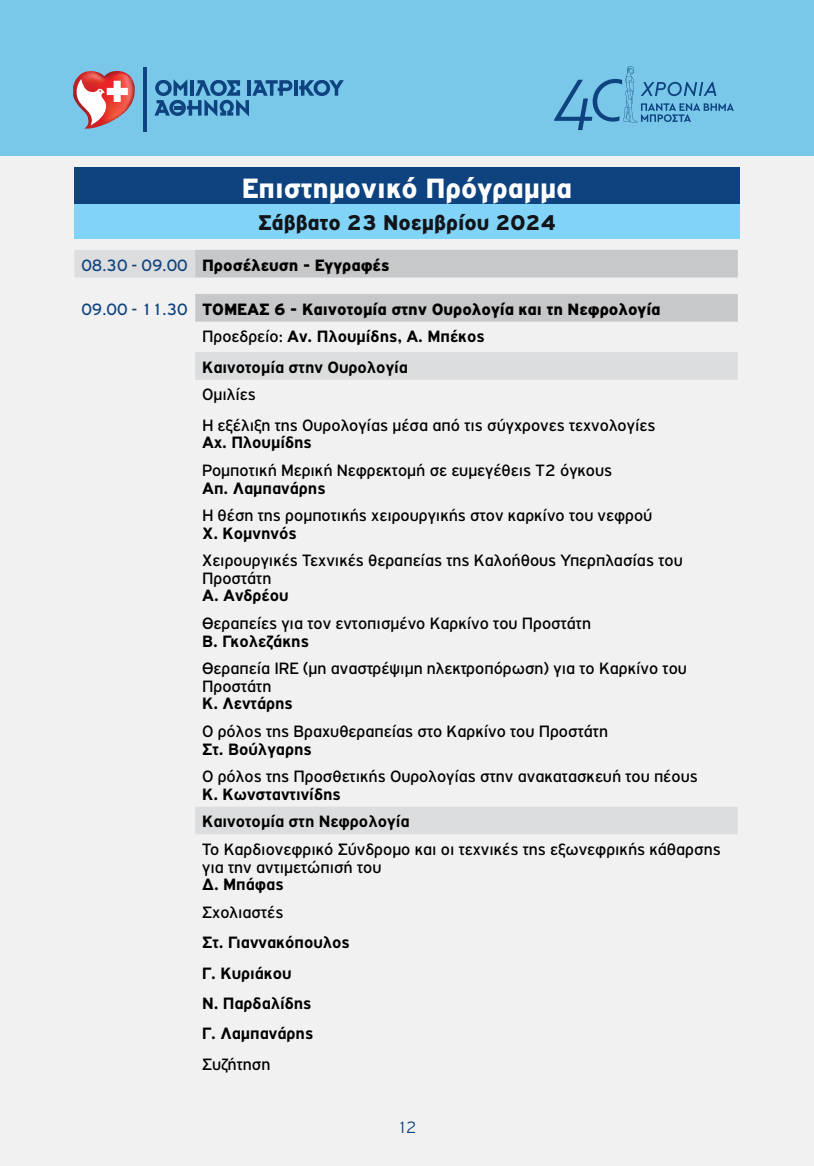
<style>
.page{position:relative;width:814px;height:1166px;background:#f1f1f2}
.page>*{position:absolute;margin:0;border:0;box-sizing:border-box;transform-origin:0 0}
.t1{font:900 29.75px "PF Highway Gothic";color:#fff}
.t2{font:900 22.75px "PF Highway Gothic";color:#12141a}
.t3{font:17.5px/17.5px "PF Highway Gothic";color:#000}
.t4{font:700 17.5px/30.4px "PF Highway Gothic";color:#000}
.t5{font:900 17.5px/27.7px "PF Highway Gothic";color:#000}
.t6{font:300 17.5px "PF Highway Gothic";color:#0f4380}
.s1{font-weight:400;color:#0f4380}
.s2{font-weight:400}
.s3{font-weight:700}
</style>
<div class="page">
<div style="left:0;top:0;width:814px;height:156px;background:#79c8ea"></div>
<hr style="left:144px;top:67px;width:3px;height:65px;background:#0f4380">
<svg style="left:73px;top:71px;width:62px;height:58px"></svg>
<hr style="left:294px;top:80px;width:3px;height:16px;background:#0f4380">
<svg style="left:299px;top:80px;width:45px;height:16px"></svg>
<svg style="left:154px;top:79px;width:138px;height:37px"></svg>
<svg style="left:554px;top:66px;width:180px;height:64px"></svg>
<hr style="left:813px;top:0;width:1px;height:156px;background:#81d4f7">
<div style="left:74px;top:168px;width:665px;height:36px;background:#0f437f"></div>
<div style="left:74px;top:204px;width:665px;height:34px;background:#81d4f7"></div>
<svg style="left:74px;top:250px;width:663px;height:584px"></svg>
<svg style="left:195px;top:250px;width:542px;height:72px;fill:#c7c8ca"></svg>
<h1 class="t1" style="left:242px;top:171px;width:332px">Επιστημονικό Πρόγραμμα</h1>
<h2 class="t2" style="left:258px;top:210px;width:299px">Σάββατο 23 Νοεμβρίου 2024</h2>
<p class="t5" style="left:81px;top:251px;width:309px"><span class="s1">08.30 - 09.00</span> Προσέλευση - Εγγραφές</p>
<p class="t5" style="left:202px;top:295px;width:460px;text-indent:-121px"><span class="s1">09.00 - 11.30</span> ΤΟΜΕΑΣ 6 - Καινοτομία στην Ουρολογία και τη Νεφρολογία<br><span class="s2">Προεδρείο:</span> <span class="s3">Αν. Πλουμίδης, Α. Μπέκος</span></p>
<p class="t4" style="left:202px;top:352px;width:207px">Καινοτομία στην Ουρολογία</p>
<p class="t3" style="left:202px;top:379px;width:455px;line-height:30.4px">Ομιλίες<br>Η εξέλιξη της Ουρολογίας μέσα από τις σύγχρονες τεχνολογίες</p>
<p class="t4" style="left:202px;top:427px;width:111px">Αχ. Πλουμίδης</p>
<p class="t3" style="left:202px;top:461px;width:411px">Ρομποτική Μερική Νεφρεκτομή σε ευμεγέθεις Τ2 όγκους</p>
<p class="t4" style="left:202px;top:472px;width:125px">Απ. Λαμπανάρης</p>
<p class="t3" style="left:202px;top:507px;width:452px">Η θέση της ρομποτικής χειρουργικής στον καρκίνο του νεφρού</p>
<p class="t4" style="left:202px;top:518px;width:96px">Χ. Κομνηνός</p>
<p class="t3" style="left:202px;top:552px;width:482px">Χειρουργικές Τεχνικές θεραπείας της Καλοήθους Υπερπλασίας του<br>Προστάτη</p>
<p class="t4" style="left:202px;top:580px;width:88px">Α. Ανδρέου</p>
<p class="t3" style="left:202px;top:614px;width:390px">Θεραπείες για τον εντοπισμένο Καρκίνο του Προστάτη</p>
<p class="t4" style="left:202px;top:626px;width:108px">Β. Γκολεζάκης</p>
<p class="t3" style="left:202px;top:660px;width:486px">Θεραπεία IRE (μη αναστρέψιμη ηλεκτροπόρωση) για το Καρκίνο του<br>Προστάτη</p>
<p class="t4" style="left:202px;top:688px;width:92px">Κ. Λεντάρης</p>
<p class="t3" style="left:202px;top:722px;width:407px">Ο ρόλος της Βραχυθεραπείας στο Καρκίνο του Προστάτη</p>
<p class="t4" style="left:202px;top:733px;width:111px">Στ. Βούλγαρης</p>
<p class="t3" style="left:202px;top:768px;width:497px">Ο ρόλος της Προσθετικής Ουρολογίας στην ανακατασκευή του πέους</p>
<p class="t4" style="left:202px;top:780px;width:209px;line-height:27.7px">Κ. Κωνσταντινίδης<br>Καινοτομία στη Νεφρολογία</p>
<p class="t3" style="left:202px;top:840px;width:520px">Το Καρδιονεφρικό Σύνδρομο και οι τεχνικές της εξωνεφρικής κάθαρσης για την αντιμετώπισή του</p>
<p class="t4" style="left:202px;top:869px;width:83px">Δ. Μπάφας</p>
<p class="t3" style="left:202px;top:903px;width:83px">Σχολιαστές</p>
<p class="t4" style="left:202px;top:927px;width:149px">Στ. Γιαννακόπουλος<br>Γ. Κυριάκου<br>Ν. Παρδαλίδης<br>Γ. Λαμπανάρης</p>
<p class="t3" style="left:202px;top:1055px;width:70px">Συζήτηση</p>
<p class="t6" style="left:397px;top:1117px;width:21px">12</p>
</div>
